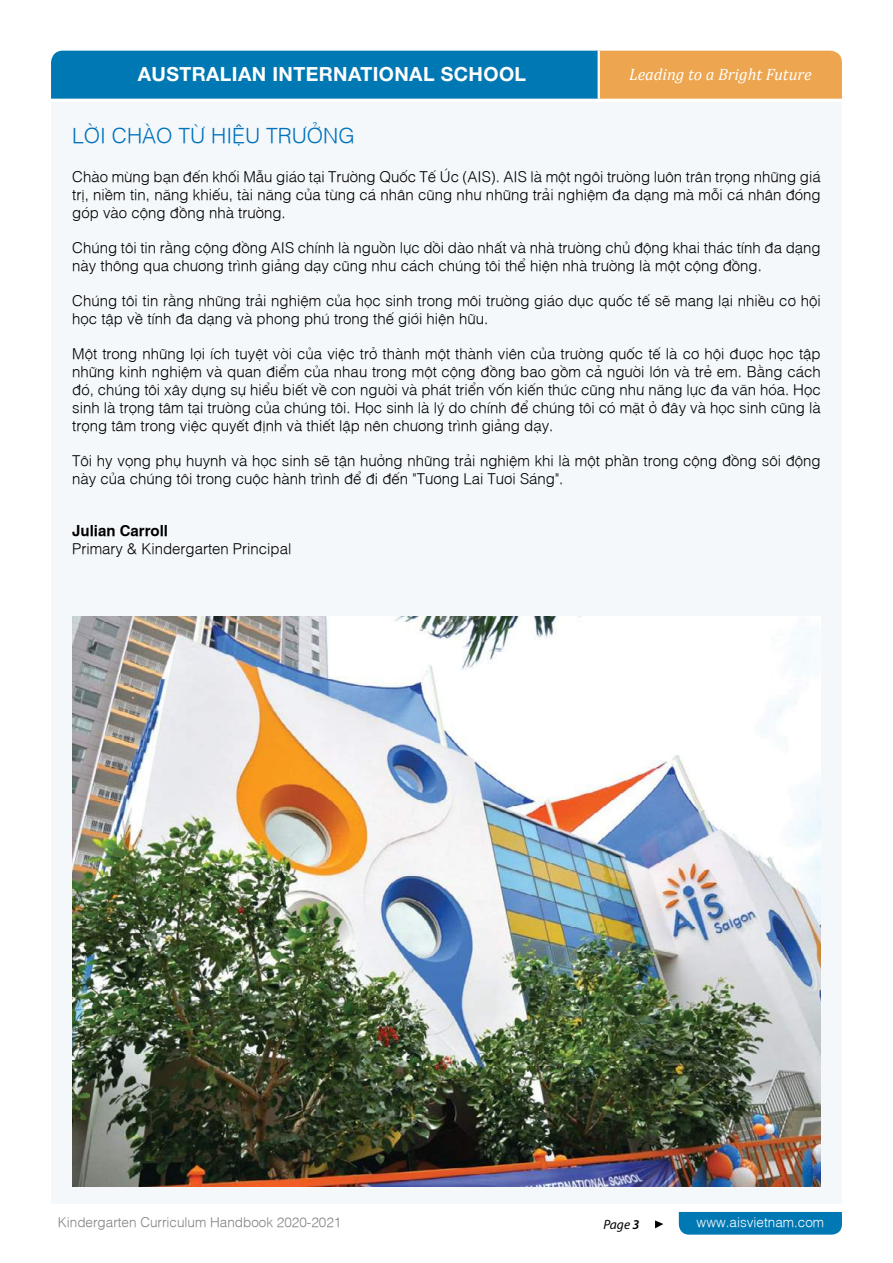
<style>
.page{position:relative;width:893px;height:1263px;background:#fff}
.page>*{position:absolute;margin:0;border:0;box-sizing:border-box;transform-origin:0 0}
.t1{font:300 21px "SFU Helvetica";color:#0072bc}
.t2{font:700 19.5px "Helvetica Neue LT Std";letter-spacing:.02em;color:#fff}
.t3{font:italic 16.5px "Cambria";color:#fff}
.t4{font:300 15px/18px "SFU Helvetica";color:#000}
.t5{font:700 15px "SFU Helvetica";color:#000}
.t6{font:300 13.5px "SFU Helvetica";color:#808285}
.t7{font:300 13.5px "SFU Helvetica";color:#fff}
.t8{font:italic 13.5px "Myriad Pro";color:#000}
.s1{font-weight:600}
</style>
<div class="page">
<div style="left:51px;top:102px;width:791px;height:1101px;background:#f4f8fb"></div>
<div style="left:679px;top:1212px;width:163px;height:22px;background:#0078b3"></div>
<svg style="left:655px;top:1220px;width:8px;height:8px"></svg>
<svg style="left:51px;top:51px;width:791px;height:48px;background:#4a8795"></svg>
<hr style="left:598px;top:51px;width:2px;height:48px;background:#fff">
<img style="left:72px;top:617px;width:749px;height:569px">
<h2 class="t2" style="left:138px;top:62px;width:390px">AUSTRALIAN INTERNATIONAL SCHOOL</h2>
<p class="t3" style="left:629px;top:62px;width:184px">Leading to a Bright Future</p>
<h1 class="t1" style="left:72px;top:119px;width:284px">LỜI CHÀO TỪ HIỆU TRƯỞNG</h1>
<p class="t4" style="left:72px;top:166px;width:750px;text-align:justify">Chào mừng bạn đến khối Mẫu giáo tại Trường Quốc Tế Úc (AIS). AIS là một ngôi trường luôn trân trọng những giá trị, niềm tin, năng khiếu, tài năng của từng cá nhân cũng như những trải nghiệm đa dạng mà mỗi cá nhân đóng góp vào cộng đồng nhà trường.</p>
<p class="t4" style="left:72px;top:237px;width:750px">Chúng tôi tin rằng cộng đồng AIS chính là nguồn lực dồi dào nhất và nhà trường chủ động khai thác tính đa dạng này thông qua chương trình giảng dạy cũng như cách chúng tôi thể hiện nhà trường là một cộng đồng.</p>
<p class="t4" style="left:72px;top:290px;width:750px">Chúng tôi tin rằng những trải nghiệm của học sinh trong môi trường giáo dục quốc tế sẽ mang lại nhiều cơ hội học tập về tính đa dạng và phong phú trong thế giới hiện hữu.</p>
<p class="t4" style="left:72px;top:343px;width:750px;text-align:justify">Một trong những lợi ích tuyệt vời của việc trở thành một thành viên của trường quốc tế là cơ hội được học tập những kinh nghiệm và quan điểm của nhau trong một cộng đồng bao gồm cả người lớn và trẻ em. Bằng cách đó, chúng tôi xây dựng sự hiểu biết về con người và phát triển vốn kiến thức cũng như năng lực đa văn hóa. Học sinh là trọng tâm tại trường của chúng tôi. Học sinh là lý do chính để chúng tôi có mặt ở đây và học sinh cũng là trọng tâm trong việc quyết định và thiết lập nên chương trình giảng dạy.</p>
<p class="t4" style="left:72px;top:450px;width:750px">Tôi hy vọng phụ huynh và học sinh sẽ tận hưởng những trải nghiệm khi là một phần trong cộng đồng sôi động này của chúng tôi trong cuộc hành trình để đi đến "Tương Lai Tươi Sáng".</p>
<p class="t5" style="left:72px;top:518px;width:97px">Julian Carroll</p>
<p class="t4" style="left:72px;top:538px;width:221px">Primary &amp; Kindergarten Principal</p>
<p class="t6" style="left:58px;top:1212px;width:285px">Kindergarten Curriculum Handbook 2020-2021</p>
<p class="t8" style="left:603px;top:1216px;width:38px">Page <span class="s1">3</span></p>
<p class="t7" style="left:697px;top:1212px;width:129px">www.aisvietnam.com</p>
</div>
